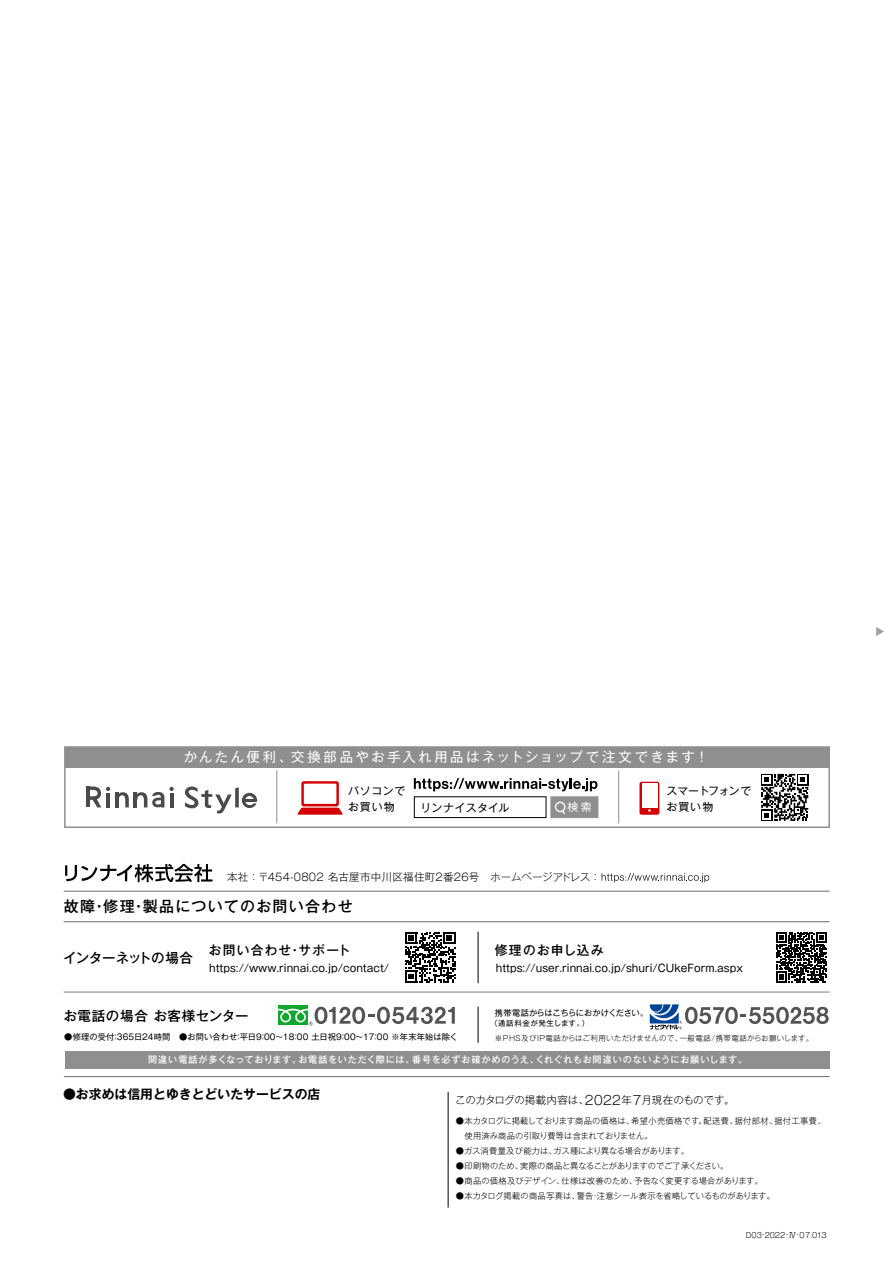
<style>
.page{position:relative;width:893px;height:1263px;background:#fff}
.page>*{position:absolute;margin:0;border:0;box-sizing:border-box;transform-origin:0 0}
.t1{font:500 15px "Gothic MB101 Pro";letter-spacing:.085em;color:#000}
.t2{font:500 13.5px "Gothic MB101 Pro";letter-spacing:.015em;color:#000}
.t3{font:500 13.5px "Gothic MB101 Pro";letter-spacing:-.035em;color:#000}
.t4{font:13.35px "Gothic MB101 Pro";letter-spacing:.185em;color:#fff}
.t5{font:700 12.9px "Gothic MB101 Pro De";color:#000}
.t6{font:500 12.75px "Gothic MB101 Pro";letter-spacing:.09em;color:#000}
.t7{font:10.95px/16.5px "Gothic MB101 Pro";letter-spacing:-.005em;color:#000}
.t8{font:10.95px/16.5px "Gothic MB101 Pro";letter-spacing:.085em;color:#000}
.t9{font:10.95px "Gothic MB101 Pro";letter-spacing:.01em;color:#000}
.t10{font:10.95px "Gothic MB101 Pro";color:#fff}
.t11{font:10.5px "Gothic MB101 Pro";color:#000}
.t12{font:300 10.5px "Gothic MB101 Pro";letter-spacing:.02em;color:#000}
.t13{font:300 10.5px "Gothic MB101 Pro";letter-spacing:-.005em;color:#000}
.t14{font:500 9.15px "Gothic MB101 Pro";letter-spacing:.085em;color:#fff}
.t15{font:300 8.25px/15px "Gothic MB101 Pro";letter-spacing:.01em;color:#000}
.t16{font:8.25px "Gothic MB101 Pro";letter-spacing:.01em;color:#000}
.t17{font:300 8.25px "Gothic MB101 Pro";letter-spacing:-.015em;color:#000}
.t18{font:8.25px "Gothic MB101 Pro";letter-spacing:-.035em;color:#000}
.t19{font:300 7.5px "Gothic MB101 Pro";letter-spacing:.025em;color:#000}
.t20{font:300 7.5px "Gothic MB101 Pro";color:#000}
.t21{font:7.5px "Gothic MB101 Pro";letter-spacing:.065em;color:#000}
.s1{font-size:12.6px}
</style>
<div class="page">
<svg style="left:876px;top:627px;width:8px;height:9px"></svg>
<hr style="left:448px;top:1092px;width:1px;height:115px;background:#000">
<hr style="left:64px;top:1076px;width:766px;height:1px;background:#7a7c7d">
<div style="left:65px;top:1052px;width:765px;height:17px;background:#8d8f90"></div>
<hr style="left:115px;top:792px;width:4px;height:15px;background:#4b494a">
<svg style="left:86px;top:786px;width:24px;height:21px"></svg>
<svg style="left:119px;top:792px;width:10px;height:15px"></svg>
<hr style="left:134px;top:792px;width:3px;height:15px;background:#4b494a">
<svg style="left:137px;top:787px;width:37px;height:20px"></svg>
<svg style="left:185px;top:786px;width:72px;height:28px"></svg>
<div style="left:65px;top:747px;width:764px;height:21px;background:#8d8f90"></div>
<div style="left:64px;top:746px;width:766px;height:82px;border:2px solid #8d8f90"></div>
<hr style="left:618px;top:770px;width:1px;height:53px;background:#8d8f90">
<hr style="left:276px;top:770px;width:1px;height:53px;background:#8d8f90">
<svg style="left:761px;top:774px;width:47px;height:47px"></svg>
<svg style="left:639px;top:782px;width:20px;height:33px"></svg>
<div style="left:642px;top:784px;width:15px;height:24px;background:#fff"></div>
<svg style="left:297px;top:808px;width:46px;height:7px"></svg>
<svg style="left:301px;top:781px;width:38px;height:25px"></svg>
<div style="left:304px;top:784px;width:32px;height:20px;background:#fff"></div>
<div style="left:414px;top:796px;width:132px;height:22px;border:1px solid #000"></div>
<div style="left:551px;top:797px;width:47px;height:20px;background:#8d8f90"></div>
<div style="left:550px;top:796px;width:48px;height:22px;border:1px solid #8d8f90"></div>
<div style="left:555px;top:802px;width:10px;height:10px;border:1px solid #fff;border-radius:50%"></div>
<svg style="left:561px;top:809px;width:4px;height:5px"></svg>
<svg style="left:414px;top:778px;width:183px;height:13px"></svg>
<div style="left:278px;top:1006px;width:30px;height:19px;background:#0fa72e"></div>
<svg style="left:278px;top:1007px;width:177px;height:18px"></svg>
<svg style="left:650px;top:1004px;width:179px;height:25px"></svg>
<hr style="left:64px;top:992px;width:765px;height:1px;background:#7a7c7d">
<svg style="left:405px;top:932px;width:51px;height:50px"></svg>
<svg style="left:776px;top:932px;width:51px;height:50px"></svg>
<hr style="left:64px;top:891px;width:765px;height:1px;background:#7a7c7d">
<svg style="left:65px;top:864px;width:148px;height:18px"></svg>
<svg style="left:602px;top:873px;width:107px;height:9px"></svg>
<hr style="left:64px;top:921px;width:765px;height:1px;background:#7a7c7d">
<hr style="left:478px;top:1006px;width:1px;height:37px;background:#000">
<hr style="left:478px;top:932px;width:1px;height:51px;background:#000">
<h3 class="t4" style="left:184px;top:746px;width:526px">かんたん便利、交換部品やお手入れ用品はネットショップで注文できます！</h3>
<h3 class="t7" style="left:666px;top:781px;width:86px">スマートフォンでお買い物</h3>
<h3 class="t8" style="left:348px;top:781px;width:59px">パソコンでお買い物</h3>
<h3 class="t9" style="left:420px;top:798px;width:90px">リンナイスタイル</h3>
<h3 class="t10" style="left:568px;top:798px;width:26px">検索</h3>
<p class="t12" style="left:227px;top:868px;width:375px">本社 ： 〒454-0802 名古屋市中川区福住町2番26号　ホームページアドレス ：</p>
<h1 class="t1" style="left:64px;top:894px;width:290px">故障・修理・製品についてのお問い合わせ</h1>
<h2 class="t3" style="left:63px;top:946px;width:131px">インターネットの場合</h2>
<h3 class="t6" style="left:209px;top:940px;width:143px">お問い合わせ・サポート</h3>
<p class="t11" style="left:209px;top:959px;width:182px">https://www.rinnai.co.jp/contact/</p>
<h2 class="t2" style="left:64px;top:1004px;width:187px">お電話の場合 お客様センター</h2>
<p class="t16" style="left:64px;top:1030px;width:395px">●修理の受付：365日24時間　●お問い合わせ：平日9：00～18：00 土日祝9：00～17：00 ※年末年始は除く</p>
<h3 class="t6" style="left:495px;top:940px;width:110px">修理のお申し込み</h3>
<p class="t11" style="left:496px;top:959px;width:249px">https://user.rinnai.co.jp/shuri/CUkeForm.aspx</p>
<p class="t18" style="left:495px;top:1006px;width:155px">携帯電話からはこちらにおかけください。</p>
<p class="t21" style="left:490px;top:1017px;width:101px">（通話料金が発生します。）</p>
<p class="t19" style="left:495px;top:1031px;width:320px">※PHS及びIP電話からはご利用いただけませんので、一般電話/携帯電話からお願いします。</p>
<p class="t14" style="left:148px;top:1052px;width:601px">間違い電話が多くなっております。お電話をいただく際には、番号を必ずお確かめのうえ、くれぐれもお間違いのないようにお願いします。</p>
<h3 class="t5" style="left:63px;top:1083px;width:259px">●お求めは信用とゆきとどいたサービスの店</h3>
<p class="t13" style="left:455px;top:1091px;width:281px">このカタログの掲載内容は、<span class="s1">2022</span>年<span class="s1">7</span>月現在のものです。</p>
<p class="t15" style="left:456px;top:1112px;width:374px">●本カタログに掲載しております商品の価格は、希望小売価格です。配送費、据付部材、据付工事費、　　使用済み商品の引取り費等は含まれておりません。</p>
<p class="t15" style="left:456px;top:1142px;width:235px">●ガス消費量及び能力は、ガス種により異なる場合があります。</p>
<p class="t17" style="left:456px;top:1159px;width:274px">●印刷物のため、実際の商品と異なることがありますのでご了承ください。</p>
<p class="t15" style="left:456px;top:1172px;width:309px">●商品の価格及びデザイン、仕様は改善のため、予告なく変更する場合があります。</p>
<p class="t15" style="left:456px;top:1187px;width:321px">●本カタログ掲載の商品写真は、警告・注意シール表示を省略しているものがあります。</p>
<p class="t20" style="left:746px;top:1229px;width:82px">D03-2022-Ⅳ-07.013</p>
</div>
